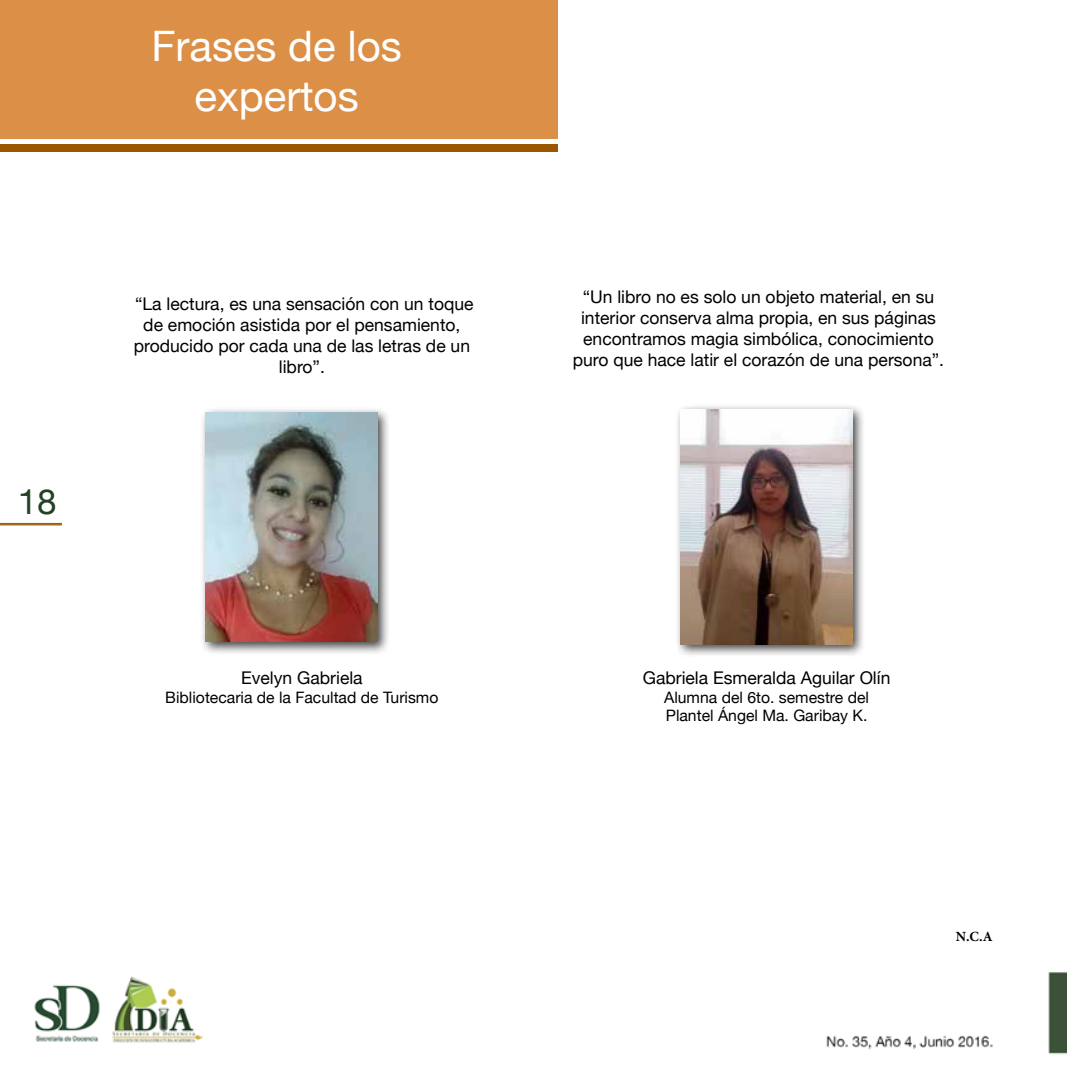
<style>
.page{position:relative;width:1067px;height:1067px;background:#fff}
.page>*{position:absolute;margin:0;border:0;box-sizing:border-box;transform-origin:0 0}
.t1{font:42px/50.4px "Helvetica Neue";color:#fff;text-align:center}
.t2{font:35px "Helvetica Neue";color:#234126}
.t3{font:17.5px/21px "Helvetica Neue";color:#000;text-align:center}
.t4{font:15.75px/18.9px "Helvetica Neue";color:#000}
.t5{font:700 14px "Minion Pro";color:#000}
</style>
<div class="page">
<img style="left:0;top:0;width:1066px;height:1055px">
<hr style="left:0;top:523px;width:62px;height:1px;background:#995800">
<hr style="left:0;top:524px;width:62px;height:1px;background:#995800">
<div style="left:0;top:0;width:557px;height:138px;background:#dc8f46"></div>
<div style="left:0;top:144px;width:557px;height:8px;background:#995800"></div>
<div style="left:200px;top:407px;width:191px;height:248px;background:#000;opacity:.75"></div>
<img style="left:206px;top:412px;width:171px;height:229px">
<div style="left:675px;top:404px;width:191px;height:254px;background:#000;opacity:.75"></div>
<img style="left:681px;top:409px;width:171px;height:235px">
<h2 class="t2" style="left:18px;top:481px;width:40px">18</h2>
<h1 class="t1" style="left:151px;top:20px;width:252px">Frases de los expertos</h1>
<p class="t3" style="left:134px;top:292px;width:341px">“La lectura, es una sensación con un toque de emoción asistida por el pensamiento, producido por cada una de las letras de un libro”.</p>
<p class="t3" style="left:573px;top:286px;width:373px">“Un libro no es solo un objeto material, en su interior conserva alma propia, en sus páginas encontramos magia simbólica, conocimiento puro que hace latir el corazón de una persona”.</p>
<p class="t3" style="left:241px;top:666px;width:123px">Evelyn Gabriela</p>
<p class="t4" style="left:165px;top:687px;width:275px">Bibliotecaria de la Facultad de Turismo</p>
<p class="t3" style="left:643px;top:666px;width:249px">Gabriela Esmeralda Aguilar Olín</p>
<p class="t4" style="left:664px;top:687px;width:206px">Alumna del 6to. semestre del<br>Plantel Ángel Ma. Garibay K.</p>
<p class="t5" style="left:955px;top:926px;width:38px">N.C.A</p>
</div>
